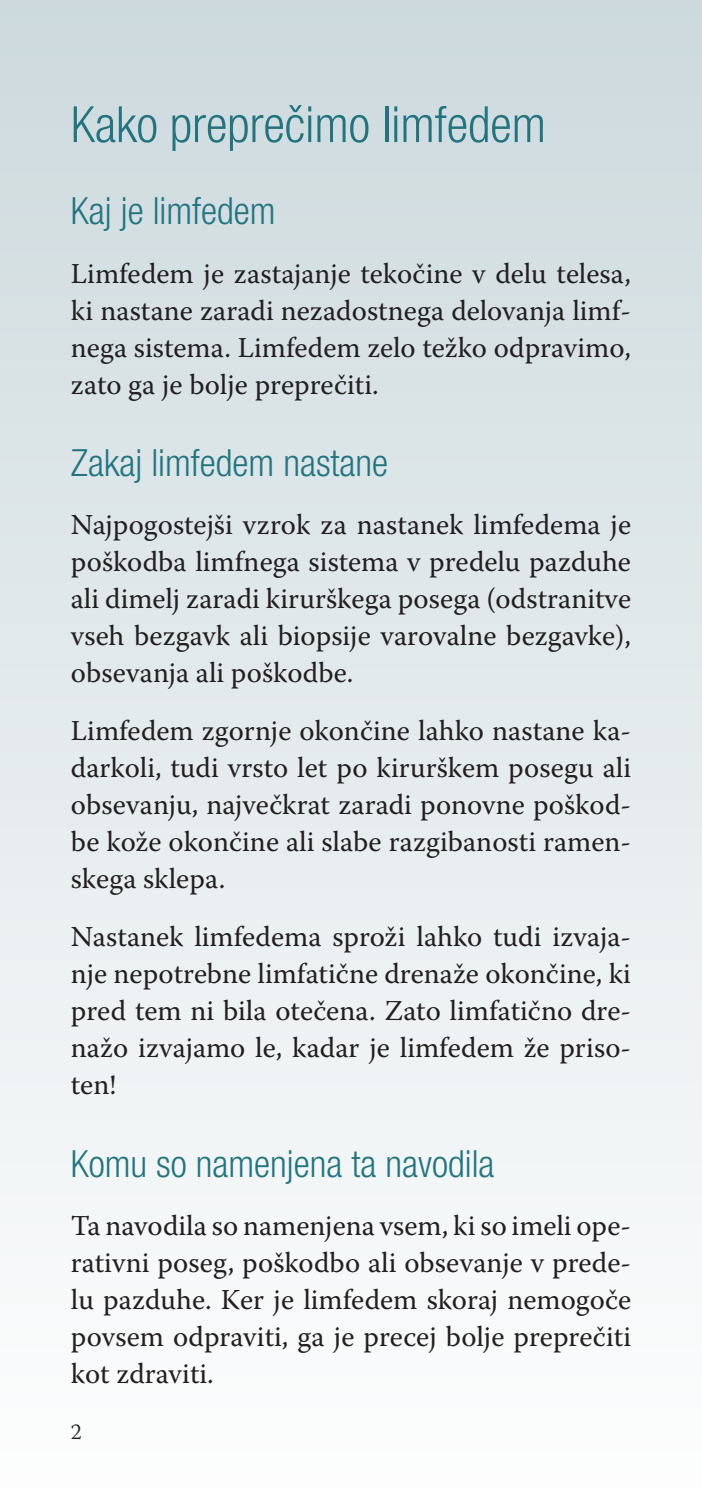
<style>
.page{position:relative;width:702px;height:1489px;background:#fff}
.page>*{position:absolute;margin:0;border:0;box-sizing:border-box;transform-origin:0 0}
.t1{font:300 condensed 50px "Helvetica Neue LT Com";color:#227580}
.t2{font:300 condensed 37.5px "Helvetica Neue LT Com";color:#227580}
.t3{font:28.75px/37px "Warnock Pro";color:#231f20;text-align:justify}
.t4{font:300 22.5px "Warnock Pro";color:#231f20}
</style>
<div class="page">
<div style="left:0;top:0;width:702px;height:1488px;background:linear-gradient(to bottom,#cdd9dd,#fdfdfd)"></div>
<h1 class="t1" style="left:71px;top:96px;width:476px">Kako preprečimo limfedem</h1>
<h2 class="t2" style="left:71px;top:190px;width:206px">Kaj je limfedem</h2>
<p class="t3" style="left:71px;top:254px;width:561px">Limfedem je zastajanje tekočine v delu telesa, ki nastane zaradi nezadostnega delovanja limf&shy;nega sistema. Limfedem zelo težko odpravimo, zato ga je bolje preprečiti.</p>
<h2 class="t2" style="left:71px;top:441px;width:319px">Zakaj limfedem nastane</h2>
<p class="t3" style="left:71px;top:506px;width:561px">Najpogostejši vzrok za nastanek limfedema je poškodba limfnega sistema v predelu pazduhe ali dimelj zaradi kirurškega posega (odstranitve vseh bezgavk ali biopsije varovalne bezgavke), obsevanja ali poškodbe.</p>
<p class="t3" style="left:71px;top:711px;width:561px">Limfedem zgornje okončine lahko nastane ka&shy;darkoli, tudi vrsto let po kirurškem posegu ali obsevanju, največkrat zaradi ponovne poškod&shy;be kože okončine ali slabe razgibanosti ramen&shy;skega sklepa.</p>
<p class="t3" style="left:71px;top:917px;width:561px">Nastanek limfedema sproži lahko tudi izvaja&shy;nje nepotrebne limfatične drenaže okončine, ki pred tem ni bila otečena. Zato limfatično dre&shy;nažo izvajamo le, kadar je limfedem že priso&shy;ten!</p>
<h2 class="t2" style="left:71px;top:1141px;width:425px">Komu so namenjena ta navodila</h2>
<p class="t3" style="left:71px;top:1206px;width:561px">Ta navodila so namenjena vsem, ki so imeli ope&shy;rativni poseg, poškodbo ali obsevanje v prede&shy;lu pazduhe. Ker je limfedem skoraj nemogoče povsem odpraviti, ga je precej bolje preprečiti kot zdraviti.</p>
<p class="t4" style="left:71px;top:1418px;width:13px">2</p>
</div>
